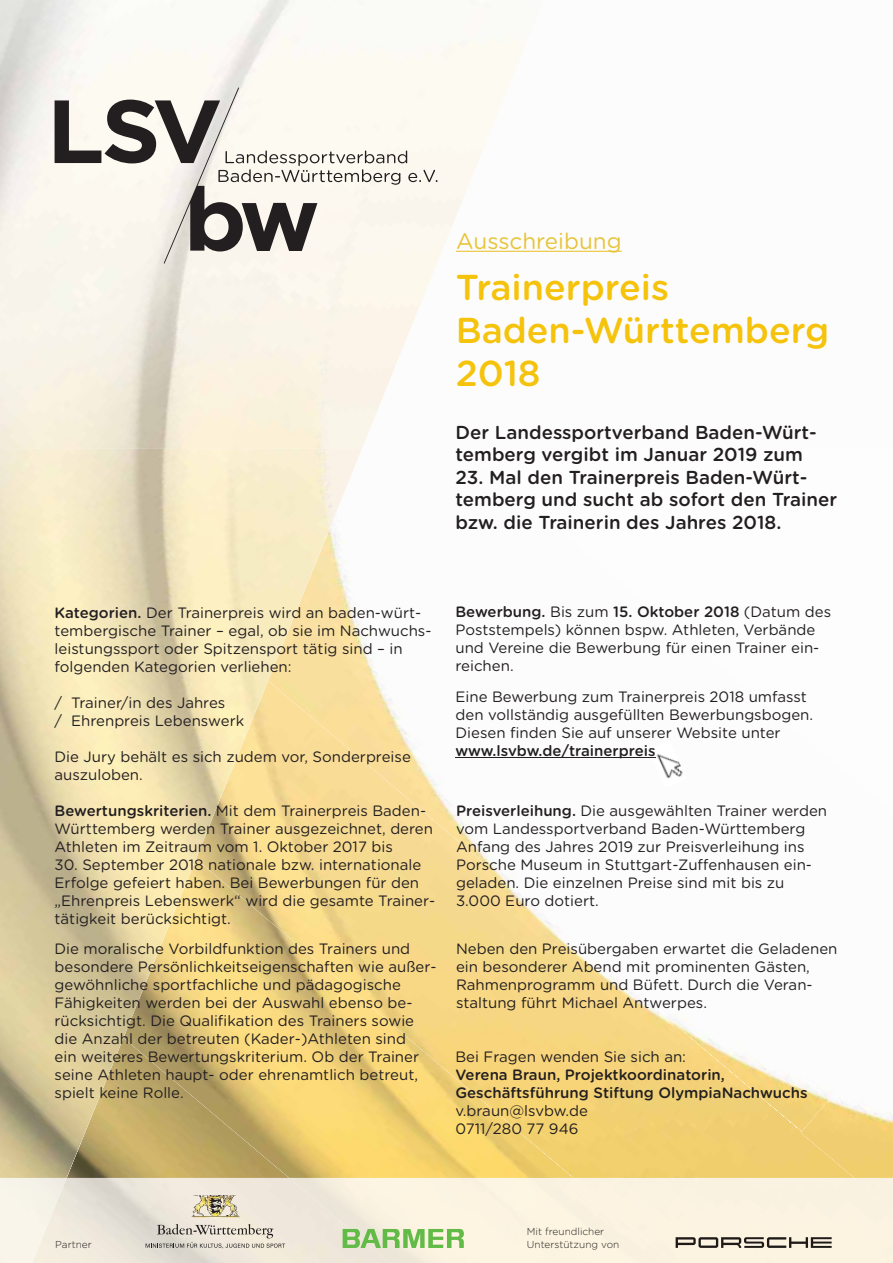
<style>
.page{position:relative;width:893px;height:1263px;background:#fff}
.page>*{position:absolute;margin:0;border:0;box-sizing:border-box;transform-origin:0 0}
.t1{font:500 36px/43.2px "Gotham Rounded";color:#f5c30b}
.t2{font:22.5px "Gotham Rounded";color:#e8c439}
.t3{font:500 18.75px/22.5px "Gotham Rounded";color:#231f20}
.t4{font:15px/18px "Gotham Rounded";color:#231f20}
.t5{font:500 15px/18px "Gotham Rounded";color:#231f20}
.t6{font:300 10.05px/13.4px "Gotham Rounded";color:#231f20}
.s1{font-weight:500}
</style>
<div class="page">
<img style="left:292px;top:539px;width:86px;height:141px">
<img style="left:199px;top:680px;width:602px;height:498px">
<img style="left:462px;top:680px;width:339px;height:143px">
<img style="left:129px;top:859px;width:445px;height:319px">
<img style="left:558px;top:680px;width:243px;height:63px">
<img style="left:82px;top:1038px;width:323px;height:140px">
<img style="left:801px;top:1084px;width:92px;height:94px">
<img style="left:199px;top:680px;width:70px;height:172px">
<img style="left:0;top:750px;width:176px;height:218px">
<img style="left:87px;top:449px;width:229px;height:173px">
<img style="left:0;top:827px;width:152px;height:200px">
<img style="left:178px;top:449px;width:161px;height:116px">
<img style="left:0;top:905px;width:129px;height:179px">
<img style="left:271px;top:449px;width:91px;height:57px">
<img style="left:0;top:983px;width:105px;height:159px">
<img style="left:0;top:1060px;width:82px;height:118px">
<svg style="left:195px;top:841px;width:8px;height:12px"></svg>
<svg style="left:55px;top:88px;width:382px;height:176px"></svg>
<hr style="left:455px;top:757px;width:201px;height:1px;background:#231f20">
<div style="left:405px;top:1178px;width:284px;height:85px;background:#fcf3e1"></div>
<img style="left:67px;top:1178px;width:338px;height:85px">
<img style="left:35px;top:1216px;width:87px;height:47px">
<svg style="left:892px;top:1194px;width:1px;height:27px"></svg>
<img style="left:0;top:1178px;width:67px;height:79px">
<div style="left:0;top:1216px;width:35px;height:47px;background:#f9f5ea"></div>
<img style="left:811px;top:1237px;width:21px;height:11px">
<img style="left:789px;top:1237px;width:19px;height:11px">
<img style="left:767px;top:1237px;width:19px;height:11px">
<img style="left:744px;top:1237px;width:20px;height:11px">
<img style="left:721px;top:1237px;width:20px;height:11px">
<img style="left:698px;top:1237px;width:20px;height:11px">
<img style="left:676px;top:1237px;width:20px;height:11px">
<img style="left:192px;top:1196px;width:49px;height:22px">
<svg style="left:146px;top:1224px;width:139px;height:24px;background:#ccc6bb"></svg>
<svg style="left:343px;top:1229px;width:121px;height:19px;background:#9fcf84"></svg>
<hr style="left:456px;top:251px;width:166px;height:1px;background:#e8c439">
<img style="left:652px;top:740px;width:35px;height:48px">
<svg style="left:648px;top:747px;width:8px;height:11px"></svg>
<h2 class="t2" style="left:456px;top:231px;width:167px">Ausschreibung</h2>
<h1 class="t1" style="left:456px;top:266px;width:375px">Trainerpreis<br>Baden-Württemberg<br>2018</h1>
<p class="t3" style="left:455px;top:421px;width:363px">Der Landessportverband Baden-Würt&shy;temberg vergibt im Januar 2019 zum</p>
<p class="t3" style="left:455px;top:466px;width:383px">23. Mal den Trainerpreis Baden-Würt&shy;temberg und sucht ab sofort den Trainer bzw. die Trainerin des Jahres 2018.</p>
<p class="t4" style="left:55px;top:605px;width:378px"><span class="s1">Kategorien.</span> Der Trainerpreis wird an baden-würt&shy;tembergische Trainer – egal, ob sie im Nachwuchs&shy;leistungssport oder Spitzensport tätig sind – in folgenden Kategorien verliehen:</p>
<p class="t4" style="left:55px;top:695px;width:191px">/ Trainer/in des Jahres<br>/ Ehrenpreis Lebenswerk</p>
<p class="t4" style="left:55px;top:749px;width:358px">Die Jury behält es sich zudem vor, Sonderpreise auszuloben.</p>
<p class="t4" style="left:55px;top:802px;width:380px"><span class="s1">Bewertungskriterien.</span> Mit dem Trainerpreis Baden-<br>Württemberg werden Trainer ausgezeichnet, deren<br>Athleten im Zeitraum vom 1. Oktober 2017 bis</p>
<p class="t4" style="left:55px;top:856px;width:382px">30. September 2018 nationale bzw. internationale Erfolge gefeiert haben. Bei Bewerbungen für den „Ehrenpreis Lebenswerk“ wird die gesamte Trainer&shy;tätigkeit berücksichtigt.</p>
<p class="t4" style="left:55px;top:941px;width:384px">Die moralische Vorbildfunktion des Trainers und besondere Persönlichkeitseigenschaften wie außer&shy;gewöhnliche sportfachliche und pädagogische Fähigkeiten werden bei der Auswahl ebenso be&shy;rücksichtigt. Die Qualifikation des Trainers sowie die Anzahl der betreuten (Kader-)Athleten sind<br>ein weiteres Bewertungskriterium. Ob der Trainer seine Athleten haupt- oder ehrenamtlich betreut, spielt keine Rolle.</p>
<p class="t4" style="left:455px;top:603px;width:377px"><span class="s1">Bewerbung.</span> Bis zum <span class="s1">15. Oktober 2018</span> (Datum des Poststempels) können bspw. Athleten, Verbände und Vereine die Bewerbung für einen Trainer ein&shy;reichen.</p>
<p class="t4" style="left:455px;top:689px;width:359px">Eine Bewerbung zum Trainerpreis 2018 umfasst den vollständig ausgefüllten Bewerbungsbogen.<br>Diesen finden Sie auf unserer Website unter</p>
<p class="t5" style="left:455px;top:742px;width:202px">www.lsvbw.de/trainerpreis</p>
<p class="t4" style="left:456px;top:802px;width:373px"><span class="s1">Preisverleihung.</span> Die ausgewählten Trainer werden vom Landessportverband Baden-Württemberg Anfang des Jahres 2019 zur Preisverleihung ins Porsche Museum in Stuttgart-Zuffenhausen ein&shy;geladen. Die einzelnen Preise sind mit bis zu 3.000 Euro dotiert.</p>
<p class="t4" style="left:456px;top:941px;width:383px">Neben den Preisübergaben erwartet die Geladenen ein besonderer Abend mit prominenten Gästen, Rahmenprogramm und Büfett. Durch die Veran&shy;staltung führt Michael Antwerpes.</p>
<p class="t4" style="left:455px;top:1049px;width:232px">Bei Fragen wenden Sie sich an:</p>
<p class="t5" style="left:455px;top:1066px;width:354px">Verena Braun, Projektkoordinatorin,<br>Geschäftsführung Stiftung OlympiaNachwuchs</p>
<p class="t4" style="left:455px;top:1103px;width:134px">v.braun@lsvbw.de<br>0711/280 77 946</p>
<p class="t6" style="left:55px;top:1237px;width:38px">Partner</p>
<p class="t6" style="left:527px;top:1224px;width:94px">Mit freundlicher<br>Unterstützung von</p>
</div>
